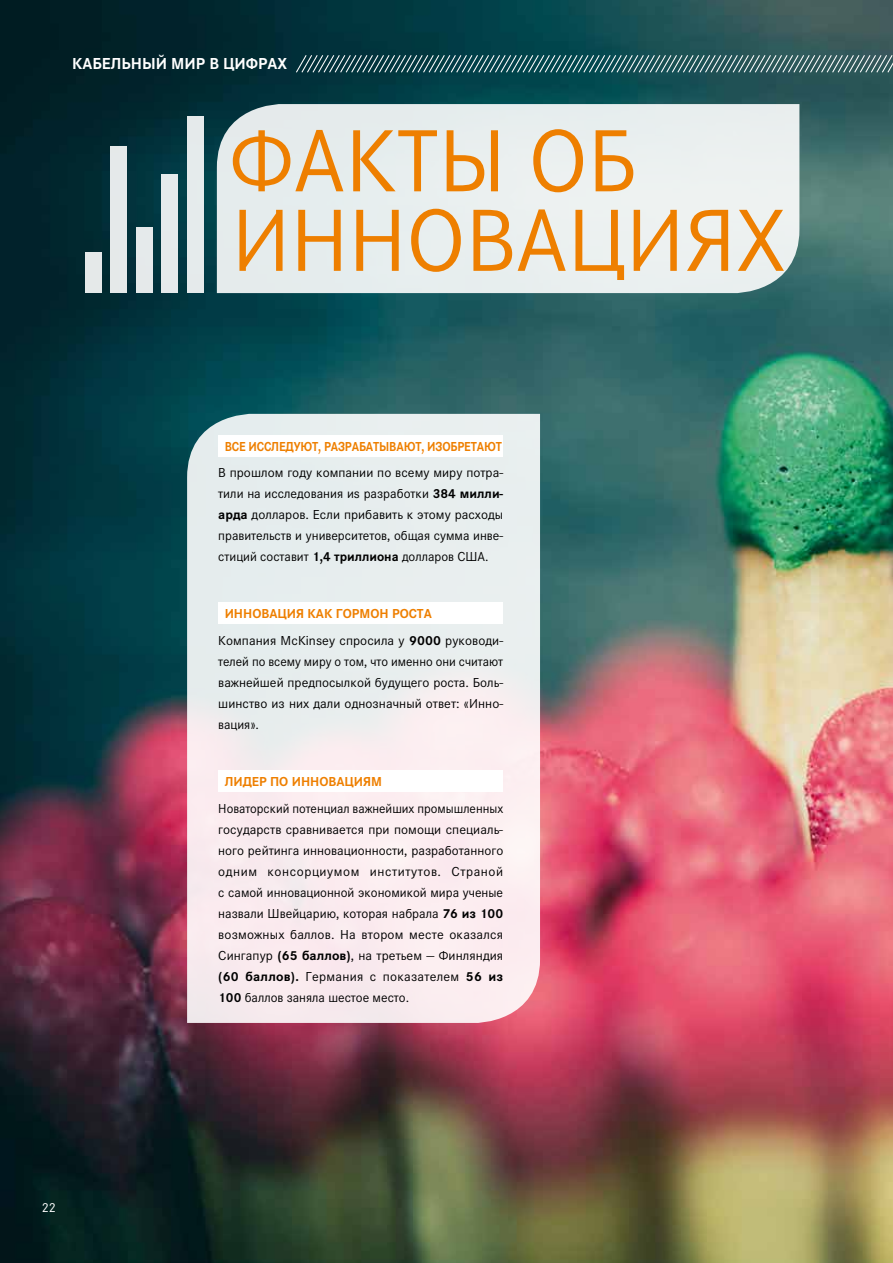
<style>
.page{position:relative;width:893px;height:1263px;background:#fff}
.page>*{position:absolute;margin:0;border:0;box-sizing:border-box;transform-origin:0 0}
.t1{font:91.5px/79.5px "Corporate STOT";color:#ee7f00}
.t2{font:700 16.5px "Corporate STOT";color:#fff}
.t3{font:13.5px/21px "Corporate STOT";color:#000;text-align:justify}
.t4{font:700 13.5px "Corporate STOT";letter-spacing:-.005em;color:#ee7f00}
.t5{font:700 13.5px "Corporate STOT";letter-spacing:-.005em;color:#ee7f00;scale:.91 1}
.t6{font:13.5px "Corporate STOT";color:#fff}
.s1{font-weight:700}
</style>
<div class="page">
<img style="left:0;top:0;width:893px;height:1263px">
<div style="left:85px;top:253px;width:16px;height:40px;background:#e5e9e9"></div>
<div style="left:111px;top:146px;width:16px;height:147px;background:#e5e9ea"></div>
<div style="left:136px;top:227px;width:16px;height:66px;background:#e5eaeb"></div>
<div style="left:162px;top:174px;width:16px;height:119px;background:#e5ebec"></div>
<div style="left:187px;top:117px;width:16px;height:176px;background:#e5ebec"></div>
<div style="left:217px;top:104px;width:582px;height:189px;background:#e8eeef"></div>
<svg style="left:295px;top:54px;width:598px;height:20px;background:#3c686d"></svg>
<svg style="left:187px;top:414px;width:353px;height:609px;background:#f0ebed"></svg>
<div style="left:218px;top:771px;width:285px;height:21px;background:#fff"></div>
<div style="left:218px;top:435px;width:285px;height:21px;background:#fff"></div>
<div style="left:218px;top:603px;width:285px;height:21px;background:#fff"></div>
<p class="t2" style="left:72px;top:54px;width:22px">КАБЕЛЬНЫЙ</p>
<p class="t2" style="left:171px;top:54px;width:98px">МИР ВЦИФРАХ</p>
<h1 class="t1" style="left:230px;top:122px;width:350px">Факты об инновац</h1>
<h1 class="t1" style="left:626px;top:201px;width:161px">иях</h1>
<p class="t5" style="left:225px;top:438px;width:306px">Все исследуют, разрабатывают, изобретают</p>
<p class="t3" style="left:218px;top:462px;width:286px">В прошлом году компании по всему миру потра&shy;тили на исследования иs разработки <span class="s1">384 милли&shy;арда</span> долларов. Если прибавить к этому расходы правительств и университетов, общая сумма инве&shy;стиций составит <span class="s1">1,4 триллиона</span> долларов США.</p>
<p class="t4" style="left:225px;top:606px;width:209px">И нновация как гормон роста</p>
<p class="t3" style="left:218px;top:630px;width:286px">Компания McKinsey спросила у <span class="s1">9000</span> руководи&shy;телей по всему миру о том, что именно они считают важнейшей предпосылкой будущего роста. Боль&shy;шинство из них дали однозначный ответ: «И нно&shy;вация».</p>
<p class="t4" style="left:225px;top:774px;width:157px">Лидер по инновациям</p>
<p class="t3" style="left:218px;top:798px;width:287px">Новаторский потенциал важнейших промышленных государств сравнивается при помощи специаль&shy;ного рейтинга инновационности, разработанного одним консорциумом институтов. Страной с самой инновационной экономикой мира ученые назвали Ш вейцарию, которая набрала <span class="s1">76 из 100 </span>возможных баллов. На втором месте оказался Сингапур <span class="s1">(65 баллов)</span>, на третьем — Финляндия <span class="s1">(60 баллов).</span> Германия с показателем <span class="s1">56 из 100</span> баллов заняла шестое место.</p>
<p class="t6" style="left:42px;top:1200px;width:16px">22</p>
</div>
